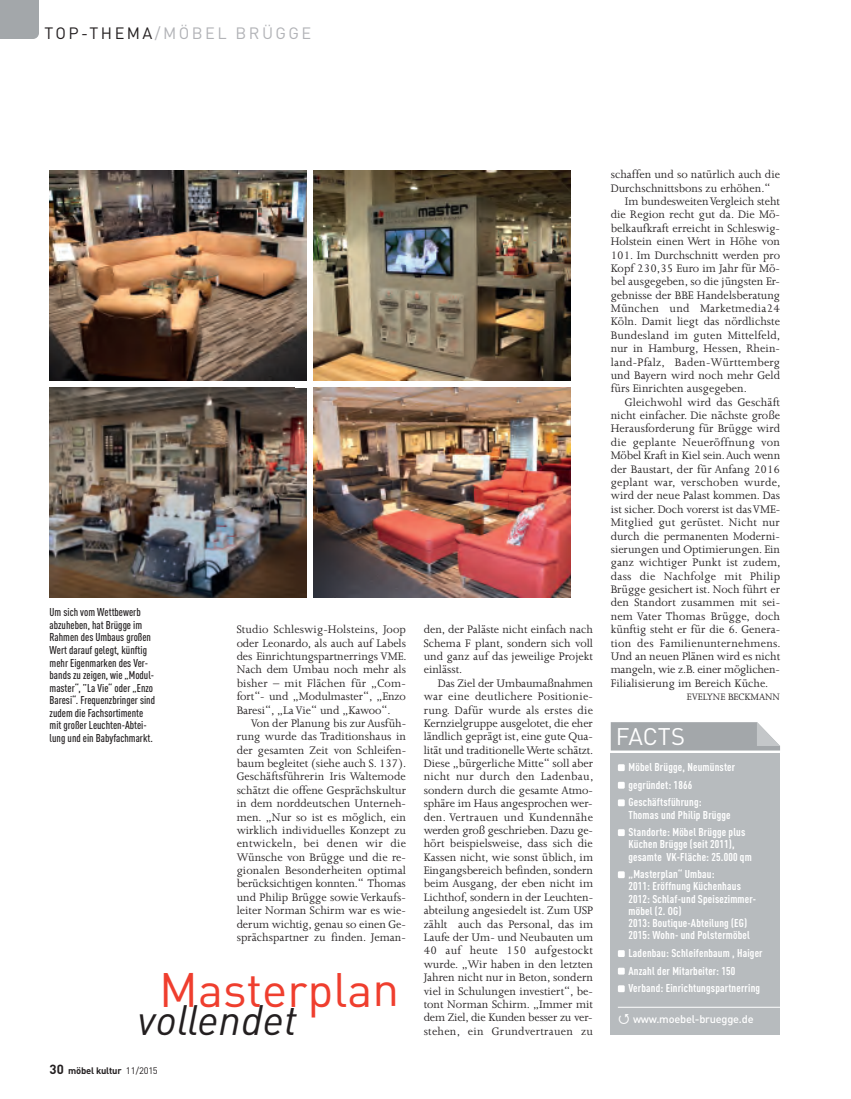
<style>
.page{position:relative;width:851px;height:1099px;background:#fff}
.page>*{position:absolute;margin:0;border:0;box-sizing:border-box;transform-origin:0 0}
.t1{font:47.62px "DIN Pro";letter-spacing:-.005em;color:#ef3e2e}
.t2{font:italic 41.88px "DIN Pro";letter-spacing:-.005em;color:#231f20}
.t3{font:23.75px "DIN Pro";letter-spacing:-.005em;color:#fff}
.t4{font:16.25px "DIN Pro";letter-spacing:.15em;color:#b2b3b7}
.t5{font:12.5px/13.4px "Joanna";color:#231f20;text-align:justify}
.t6{font:12.5px "Joanna";letter-spacing:.02em;color:#231f20}
.t7{font:700 condensed 11.25px/12.2px "DIN Pro";letter-spacing:.015em;color:#fff}
.t8{font:500 condensed 11.25px/12.5px "DIN Pro";color:#231f20}
.t9{font:500 11px "DIN Pro";letter-spacing:-.02em;color:#fff}
.t10{font:10.62px "Joanna";color:#231f20}
.t11{font:700 9.38px "DIN Pro";letter-spacing:-.02em;color:#231f20}
.s1{color:#231f20}
.s2{font-size:13.12px}
.s3{font-weight:400}
</style>
<div class="page">
<div style="left:0;top:0;width:39px;height:39px;background:#a3a7aa"></div>
<div style="left:610px;top:753px;width:170px;height:281px;background:#b7bbbe"></div>
<div style="left:617px;top:764px;width:7px;height:7px;background:#fff"></div>
<div style="left:617px;top:799px;width:7px;height:7px;background:#fff"></div>
<div style="left:617px;top:829px;width:7px;height:7px;background:#fff"></div>
<div style="left:617px;top:950px;width:7px;height:7px;background:#fff"></div>
<div style="left:617px;top:985px;width:7px;height:7px;background:#fff"></div>
<div style="left:617px;top:871px;width:7px;height:7px;background:#fff"></div>
<div style="left:617px;top:781px;width:7px;height:7px;background:#fff"></div>
<div style="left:617px;top:967px;width:7px;height:7px;background:#fff"></div>
<hr style="left:617px;top:1006px;width:163px;height:1px;background:#fff">
<svg style="left:610px;top:722px;width:170px;height:28px;background:#abaeb1"></svg>
<img style="left:50px;top:387px;width:256px;height:210px">
<img style="left:314px;top:387px;width:256px;height:210px">
<img style="left:50px;top:170px;width:256px;height:210px">
<img style="left:314px;top:170px;width:256px;height:210px">
<h3 class="t4" style="left:44px;top:20px;width:268px"><span class="s1">TOP-THEMA</span>/MÖBEL BRÜGGE</h3>
<p class="t8" style="left:50px;top:605px;width:107px">Um sich vom Wettbewerb abzuheben, hat Brügge im<br>Rahmen des Umbaus großen<br>Wert darauf gelegt, künftig mehr Eigenmarken des Ver&shy;bands zu zeigen, wie „Modul&shy;master“, ”La Vie“ oder „Enzo<br>Baresi“. Frequenzbringer sind zudem die Fachsortimente mit großer Leuchten-Abtei&shy;lung und ein Babyfachmarkt.</p>
<p class="t5" style="left:237px;top:623px;width:171px">Studio Schleswig-Holsteins, Joop oder Leonardo, als auch auf Labels des Einrichtungspartnerrings VME.<br>Nach dem Umbau noch mehr als bisher – mit Flächen für „Com&shy;fort“- und „Modulmaster“, „Enzo Baresi“, „La Vie“ und „Kawoo“.</p>
<p class="t5" style="left:236px;top:716px;width:171px;text-indent:14px">Von der Planung bis zur Ausfüh&shy;rung wurde das Traditionshaus in der gesamten Zeit von Schleifen&shy;baum begleitet (siehe auch S. 137).<br>Geschäftsführerin Iris Waltemode schätzt die offene Gesprächskultur in dem norddeutschen Unterneh&shy;men. „Nur so ist es möglich, ein wirklich individuelles Konzept zu entwickeln, bei denen wir die Wünsche von Brügge und die re&shy;gionalen Besonderheiten optimal berücksichtigen konnten.“ Thomas und Philip Brügge sowie Verkaufs&shy;leiter Norman Schirm war es wie&shy;derum wichtig, genau so einen Ge&shy;sprächspartner zu finden. Jeman-</p>
<h1 class="t1" style="left:159px;top:952px;width:242px">Masterplan</h1>
<h2 class="t2" style="left:137px;top:987px;width:161px">vollendet</h2>
<p class="t11" style="left:50px;top:1062px;width:110px"><span class="s2">30</span> möbel kultur <span class="s3">11/2015</span></p>
<p class="t5" style="left:423px;top:623px;width:171px">den, der Paläste nicht einfach nach Schema F plant, sondern sich voll und ganz auf das jeweilige Projekt einlässt.</p>
<p class="t5" style="left:423px;top:676px;width:171px;text-indent:14px">Das Ziel der Umbaumaßnahmen war eine deutlichere Positionie&shy;rung. Dafür wurde als erstes die Kernzielgruppe ausgelotet, die eher ländlich geprägt ist, eine gute Qua&shy;lität und traditionelle Werte schätzt.<br>Diese „bürgerliche Mitte“ soll aber nicht nur durch den Ladenbau, sondern durch die gesamte Atmo&shy;sphäre im Haus angesprochen wer&shy;den. Vertrauen und Kundennähe werden groß geschrieben. Dazu ge&shy;hört beispielsweise, dass sich die Kassen nicht, wie sonst üblich, im Eingangsbereich befinden, sondern beim Ausgang, der eben nicht im Lichthof, sondern in der Leuchten&shy;abteilung angesiedelt ist. Zum USP zählt auch das Personal, das im Laufe der Um- und Neubauten um 40 auf heute 150 aufgestockt wurde. „Wir haben in den letzten Jahren nicht nur in Beton, sondern viel in Schulungen investiert“, be&shy;tont Norman Schirm. „Immer mit dem Ziel, die Kunden besser zu ver&shy;stehen, ein Grundvertrauen zu</p>
<p class="t5" style="left:610px;top:168px;width:171px">schaffen und so natürlich auch die</p>
<p class="t5" style="left:610px;top:181px;width:161px">Durchschnittsbons zu erhöhen.“</p>
<p class="t5" style="left:625px;top:195px;width:156px">Im bundesweiten Vergleich steht</p>
<p class="t5" style="left:610px;top:208px;width:171px">die Region recht gut da. Die Mö-</p>
<p class="t5" style="left:610px;top:221px;width:171px">belkaufkraft erreicht in Schleswig-</p>
<p class="t5" style="left:610px;top:235px;width:171px">Holstein einen Wert in Höhe von</p>
<p class="t5" style="left:610px;top:248px;width:171px">101. Im Durchschnitt werden pro</p>
<p class="t5" style="left:610px;top:261px;width:171px">Kopf 230,35 Euro im Jahr für Mö-</p>
<p class="t5" style="left:610px;top:275px;width:171px">bel ausgegeben, so die jüngsten Er-</p>
<p class="t5" style="left:610px;top:288px;width:171px">gebnisse der BBE Handelsberatung</p>
<p class="t6" style="left:610px;top:301px;width:171px">München und Marketmedia24</p>
<p class="t5" style="left:610px;top:315px;width:171px">Köln. Damit liegt das nördlichste</p>
<p class="t5" style="left:610px;top:328px;width:171px">Bundesland im guten Mittelfeld,</p>
<p class="t5" style="left:610px;top:342px;width:171px">nur in Hamburg, Hessen, Rhein-</p>
<p class="t6" style="left:610px;top:355px;width:171px">land-Pfalz, Baden-Württemberg</p>
<p class="t5" style="left:610px;top:368px;width:171px">und Bayern wird noch mehr Geld</p>
<p class="t5" style="left:610px;top:382px;width:138px">fürs Einrichten ausgegeben.</p>
<p class="t5" style="left:625px;top:395px;width:157px">Gleichwohl wird das Geschäft</p>
<p class="t5" style="left:610px;top:409px;width:171px">nicht einfacher. Die nächste große</p>
<p class="t5" style="left:610px;top:422px;width:171px">Herausforderung für Brügge wird</p>
<p class="t6" style="left:610px;top:435px;width:171px">die geplante Neueröffnung von</p>
<p class="t5" style="left:610px;top:449px;width:171px">Möbel Kraft in Kiel sein. Auch wenn</p>
<p class="t5" style="left:610px;top:462px;width:171px">der Baustart, der für Anfang 2016</p>
<p class="t6" style="left:610px;top:475px;width:171px">geplant war, verschoben wurde,</p>
<p class="t5" style="left:610px;top:489px;width:171px">wird der neue Palast kommen. Das</p>
<p class="t5" style="left:610px;top:502px;width:171px">ist sicher. Doch vorerst ist das VME-</p>
<p class="t5" style="left:610px;top:516px;width:171px">Mitglied gut gerüstet. Nicht nur</p>
<p class="t5" style="left:610px;top:529px;width:171px">durch die permanenten Moderni-</p>
<p class="t5" style="left:610px;top:542px;width:171px">sierungen und Optimierungen. Ein</p>
<p class="t5" style="left:610px;top:556px;width:171px">ganz wichtiger Punkt ist zudem,</p>
<p class="t6" style="left:610px;top:569px;width:171px">dass die Nachfolge mit Philip</p>
<p class="t5" style="left:610px;top:582px;width:171px">Brügge gesichert ist. Noch führt er</p>
<p class="t5" style="left:610px;top:596px;width:171px">den Standort zusammen mit sei-</p>
<p class="t5" style="left:610px;top:609px;width:171px">nem Vater Thomas Brügge, doch</p>
<p class="t5" style="left:610px;top:623px;width:171px">künftig steht er für die 6. Genera-</p>
<p class="t6" style="left:610px;top:636px;width:171px">tion des Familienunternehmens.</p>
<p class="t5" style="left:610px;top:649px;width:171px">Und an neuen Plänen wird es nicht</p>
<p class="t5" style="left:610px;top:663px;width:171px">mangeln, wie z.B. einer möglichen-</p>
<p class="t5" style="left:610px;top:676px;width:159px">Filialisierung im Bereich Küche.</p>
<p class="t10" style="left:686px;top:691px;width:95px">EVELYNE BECKMANN</p>
<h3 class="t3" style="left:615px;top:717px;width:71px">FACTS</h3>
<p class="t7" style="left:628px;top:757px;width:108px;line-height:17.5px">Möbel Brügge, Neumünster gegründet: 1866<br>Geschäftsführung:</p>
<p class="t7" style="left:628px;top:804px;width:118px;line-height:17.5px">Thomas und Philip Brügge<br>Standorte: Möbel Brügge plus</p>
<p class="t7" style="left:628px;top:837px;width:125px">Küchen Brügge (seit 2011), gesamte VK-Fläche: 25.000 qm</p>
<p class="t7" style="left:628px;top:867px;width:129px">„Masterplan“ Umbau:<br>2011: Eröffnung Küchenhaus<br>2012: Schlaf-und Speisezimmer&shy;möbel (2. OG)<br>2013: Boutique-Abteilung (EG)<br>2015: Wohn- und Polstermöbel</p>
<p class="t7" style="left:628px;top:943px;width:136px;line-height:17.5px">Ladenbau: Schleifenbaum , Haiger<br>Anzahl der Mitarbeiter: 150<br>Verband: Einrichtungspartnerring</p>
<p class="t9" style="left:633px;top:1009px;width:122px">www.moebel-bruegge.de</p>
</div>
